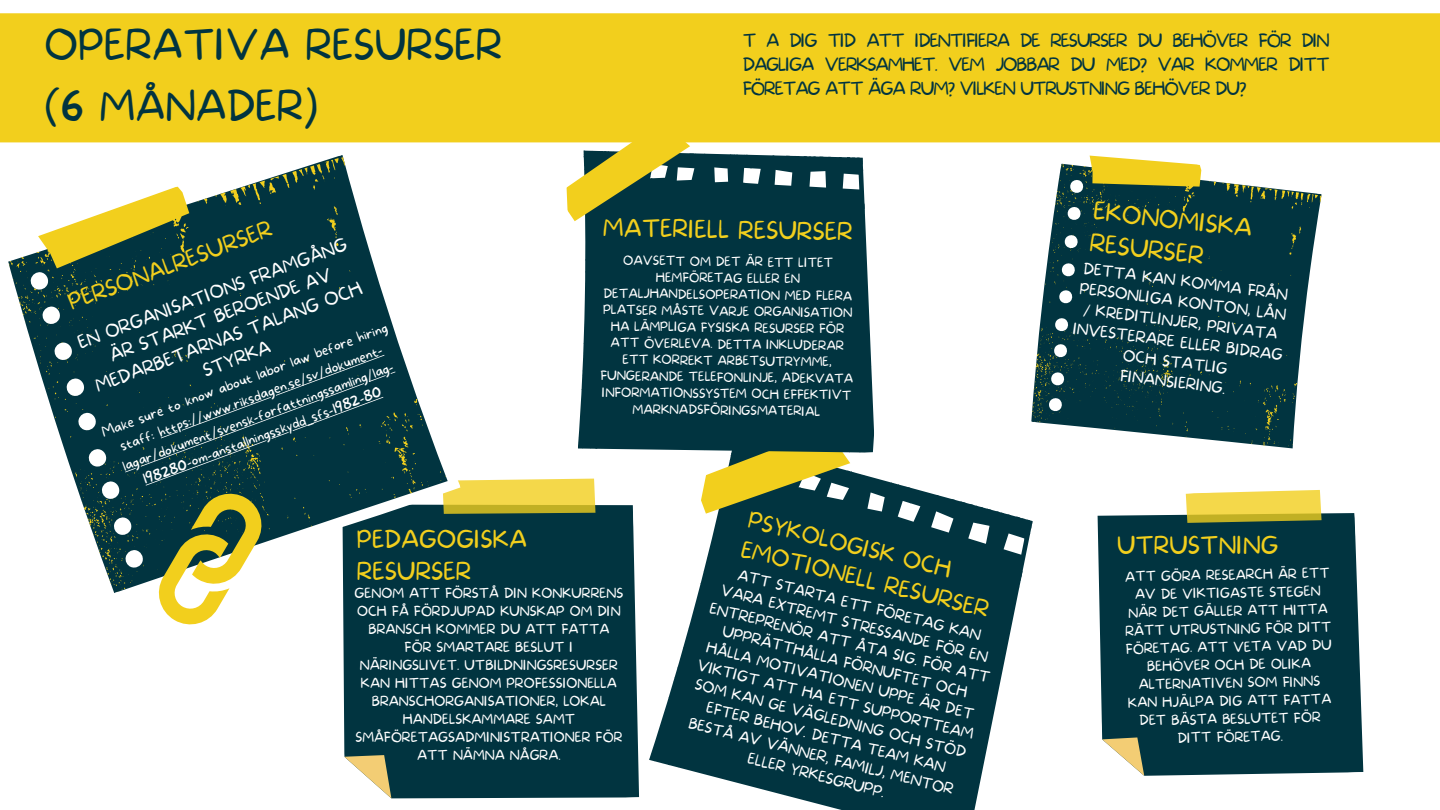
<style>
.page{position:relative;width:1440px;height:810px;background:#fff}
.page>*{position:absolute;margin:0;border:0;box-sizing:border-box;transform-origin:0 0}
.t1{font:100 39.8px "More Sugar";color:#013440}
.t2{font:100 23.1px/32px "More Sugar";color:#f2cf1d}
.t3{font:100 21.5px/29.9px "More Sugar";color:#f2cf1d}
.t4{font:100 21.1px "More Sugar";color:#f2cf1d}
.t5{font:100 17.2px/24px "More Sugar";letter-spacing:-.065em;color:#013440;text-align:justify}
.t6{font:100 17.1px/23.2px "More Sugar";color:#fff;text-align:center}
.t7{font:100 14.8px/20.3px "More Sugar";color:#fff;text-align:center}
.t8{font:100 14.2px/19.5px "More Sugar";color:#fff;text-align:center}
.t9{font:100 14.1px/19.5px "More Sugar";color:#fff;text-align:center}
.t10{font:100 13px/18px "More Sugar";color:#fff;text-align:center}
.t11{font:100 12.1px/16.5px "More Sugar";color:#fff;text-align:center}
.s1{font-family:"Noto Sans";font-weight:400}
</style>
<div class="page">
<svg style="left:649px;top:473px;width:384px;height:337px;fill:#013440"></svg>
<svg style="left:683px;top:465px;width:173px;height:75px"></svg>
<svg style="left:578px;top:142px;width:297px;height:323px;background:#1e4b53"></svg>
<svg style="left:564px;top:142px;width:129px;height:80px"></svg>
<div style="left:343px;top:503px;width:297px;height:296px;background:#013440"></div>
<svg style="left:468px;top:478px;width:127px;height:41px;background:#c7ba47"></svg>
<svg style="left:344px;top:755px;width:47px;height:44px"></svg>
<div style="left:0;top:13px;width:1440px;height:129px;background:#f2cf1d"></div>
<svg style="left:457px;top:480px;width:11px;height:113px"></svg>
<svg style="left:8px;top:155px;width:448px;height:445px;fill:#013440"></svg>
<svg style="left:1001px;top:133px;width:351px;height:349px;fill:#023540"></svg>
<svg style="left:125px;top:355px;width:270px;height:280px"></svg>
<div style="left:1097px;top:513px;width:267px;height:263px;background:#013440"></div>
<svg style="left:1186px;top:490px;width:136px;height:38px;background:#c0b64a"></svg>
<svg style="left:1102px;top:737px;width:42px;height:39px"></svg>
<p class="t1" style="left:45px;top:22px;width:460px">OPERATIVA RESURSER</p>
<p class="t1" style="left:45px;top:84px;width:275px">(6 MÅNADER)</p>
<p class="t4" style="left:65px;top:291px;width:217px;rotate:-20deg">PERSONALRESURSER</p>
<p class="t6" style="left:75px;top:332px;width:287px;rotate:-20deg">EN ORGANISATIONS FRAMGÅNG<br>ÄR STARKT BEROENDE AV<br>MEDARBETARNAS TALANG OCH<br>STYRKA</p>
<p class="t9" style="left:99px;top:423px;width:305px;rotate:-20deg">Make sure to know about labor law before hiring staff: https://www.riksdagen.se/sv/dokument&shy;lagar/dokument/svensk-forfattningssamling/lag-198280-om-anstal ningsskydd<span class="s1">_</span>sfs-1982-80</p>
<p class="t5" style="left:743px;top:30px;width:589px">T A DIG TID ATT IDENTIFIERA DE RESURSER DU BEHÖVER FÖR DIN DAGLIGA VERKSAMHET. VEM JOBBAR DU MED? VAR KOMMER DITT FÖRETAG ATT ÄGA RUM? VILKEN UTRUSTNING BEHÖVER DU?</p>
<p class="t2" style="left:603px;top:213px;width:251px;rotate:1deg">MATERIELL RESURSER</p>
<p class="t11" style="left:603px;top:252px;width:255px;rotate:1deg">OAVSETT OM DET ÄR ETT LITET<br>HEMFÖRETAG ELLER EN<br>DETALJHANDELSOPERATION MED FLERA<br>PLATSER MÅSTE VARJE ORGANISATION<br>HA LÄMPLIGA FYSISKA RESURSER FÖR<br>ATT ÖVERLEVA. DETTA INKLUDERAR<br>ETT KORREKT ARBETSUTRYMME,<br>FUNGERANDE TELEFONLINJE, ADEKVATA<br>INFORMATIONSSYSTEM OCH EFFEKTIVT<br>MARKNADSFÖRINGSMATERIAL</p>
<p class="t2" style="left:1095px;top:197px;width:161px;rotate:6deg">EKONOMISKA<br>RESURSER</p>
<p class="t7" style="left:1084px;top:260px;width:208px;rotate:7deg">DETTA KAN KOMMA FRÅN</p>
<p class="t7" style="left:1077px;top:299px;width:213px;rotate:7deg">/ KREDITLINJER, PRIVATA<br>INVESTERARE ELLER BIDRAG<br>OCH STATLIG<br>FINANSIERING.</p>
<p class="t7" style="left:1081px;top:280px;width:209px;rotate:7deg">PERSONLIGA KONTON, LÅN</p>
<p class="t2" style="left:357px;top:524px;width:172px">PEDAGOGISKA<br>RESURSER</p>
<p class="t10" style="left:355px;top:585px;width:270px">GENOM ATT FÖRSTÅ DIN KONKURRENS<br>OCH FÅ FÖRDJUPAD KUNSKAP OM DIN<br>BRANSCH KOMMER DU ATT FATTA<br>FÖR SMARTARE BESLUT I<br>NÄRINGSLIVET. UTBILDNINGSRESURSER<br>KAN HITTAS GENOM PROFESSIONELLA<br>BRANSCHORGANISATIONER, LOKAL<br>HANDELSKAMMARE SAMT<br>SMÅFÖRETAGSADMINISTRATIONER FÖR<br>ATT NÄMNA NÅGRA.</p>
<p class="t3" style="left:752px;top:506px;width:256px;rotate:14deg">PSYKOLOGISK OCH<br>EMOTIONELL RESURSER</p>
<p class="t8" style="left:722px;top:561px;width:290px;rotate:14deg">ATT STARTA ETT FÖRETAG KAN<br>VARA EXTREMT STRESSANDE FÖR EN<br>ENTREPRENÖR ATT ÅTA SIG. FÖR ATT<br>UPPRÄTTHÅLLA FÖRNUFTET OCH<br>HÅLLA MOTIVATIONEN UPPE ÄR DET<br>VIKTIGT ATT HA ETT SUPPORTTEAM<br>SOM KAN GE VÄGLEDNING OCH STÖD<br>EFTER BEHOV. DETTA TEAM KAN<br>BESTÅ AV VÄNNER, FAMILJ, MENTOR<br>ELLER YRKESGRUPP.</p>
<p class="t2" style="left:1117px;top:531px;width:163px">UTRUSTNING</p>
<p class="t10" style="left:1124px;top:568px;width:208px;rotate:-1deg">ATT GÖRA RESEARCH ÄR ETT<br>AV DE VIKTIGASTE STEGEN<br>NÄR DET GÄLLER ATT HITTA<br>RÄTT UTRUSTNING FÖR DITT<br>FÖRETAG. ATT VETA VAD DU<br>BEHÖVER OCH DE OLIKA<br>ALTERNATIVEN SOM FINNS<br>KAN HJÄLPA DIG ATT FATTA<br>DET BÄSTA BESLUTET FÖR<br>DITT FÖRETAG.</p>
</div>
